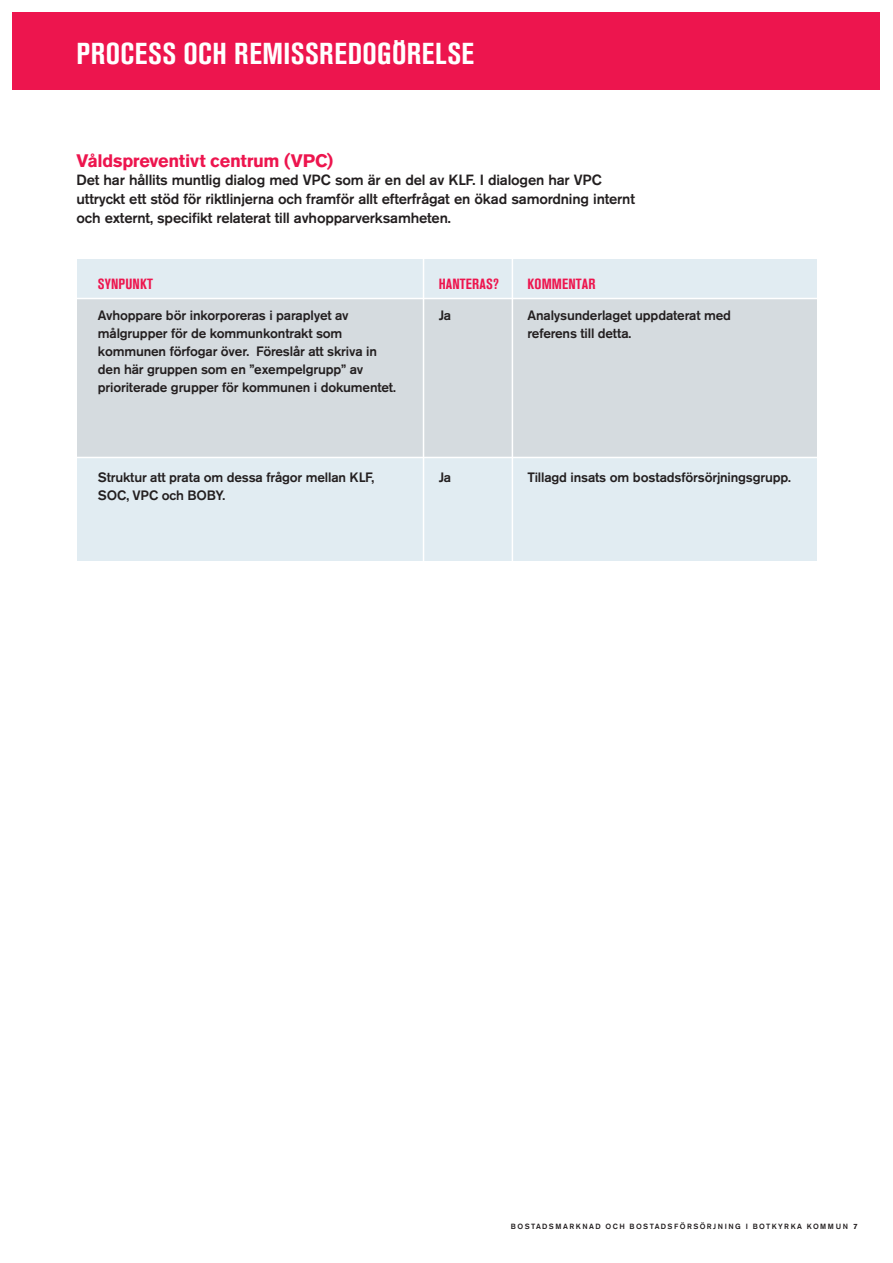
<style>
.page{position:relative;width:893px;height:1263px;background:#fff}
.page>*{position:absolute;margin:0;border:0;box-sizing:border-box;transform-origin:0 0}
.ingress{font:30px "Akzidenz Grotesk Std Rubrik Bold Cn";letter-spacing:.015em;color:#fff}
.t1{font:700 18px "Akzidenz Grotesk Std";letter-spacing:-.015em;color:#ed154e}
.t2{font:500 14.7px/18.8px "Akzidenz Grotesk Std";letter-spacing:-.01em;color:#231f20}
.t3{font:14.7px "Akzidenz Grotesk Std Rubrik Bold Cn";letter-spacing:.01em;color:#ed154e}
.t4{font:500 13.5px/18px "Akzidenz Grotesk Std";letter-spacing:-.01em;color:#231f20}
.t5{font:500 7.5px "Akzidenz Grotesk Std";letter-spacing:.185em;color:#231f20}
.s1{font-weight:700}
</style>
<div class="page">
<div style="left:13px;top:13px;width:867px;height:77px;background:#ed154e"></div>
<div style="left:77px;top:259px;width:739px;height:301px;background:#e1ecf2"></div>
<div style="left:77px;top:299px;width:739px;height:158px;background:#d5dbdf"></div>
<hr style="left:423px;top:249px;width:1px;height:889px;background:#fff">
<hr style="left:512px;top:249px;width:1px;height:889px;background:#fff">
<hr style="left:58px;top:457px;width:774px;height:1px;background:#fff">
<hr style="left:58px;top:298px;width:774px;height:1px;background:#fff">
<p class="ingress" style="left:77px;top:40px;width:399px">PROCESS OCH REMISSREDOGÖRELSE</p>
<p class="t1" style="left:77px;top:150px;width:258px">Våldspreventivt centrum (VPC)</p>
<p class="t2" style="left:77px;top:170px;width:560px">Det har hållits muntlig dialog med VPC som är en del av KLF. I dialogen har VPC uttryckt ett stöd för riktlinjerna och framför allt efterfrågat en ökad samordning internt och externt, specifikt relaterat till avhopparverksamheten.</p>
<p class="t3" style="left:98px;top:277px;width:56px">SYNPUNKT</p>
<p class="t4" style="left:98px;top:306px;width:299px">Avhoppare bör inkorporeras i paraplyet av målgrupper för de kommunkontrakt som kommunen förfogar över. Föreslår att skriva in den här gruppen som en ”exempelgrupp” av prioriterade grupper för kommunen i dokumentet.</p>
<p class="t4" style="left:98px;top:468px;width:278px">Struktur att prata om dessa frågor mellan KLF,<br>SOC, VPC och BOBY.</p>
<p class="t3" style="left:439px;top:277px;width:62px">HANTERAS?</p>
<p class="t4" style="left:439px;top:306px;width:14px">Ja</p>
<p class="t3" style="left:528px;top:277px;width:69px">KOMMENTAR</p>
<p class="t4" style="left:528px;top:306px;width:205px">Analysunderlaget uppdaterat med referens till detta.</p>
<p class="t4" style="left:439px;top:468px;width:14px">Ja</p>
<p class="t4" style="left:528px;top:468px;width:265px">Tillagd insats om bostadsförsörjningsgrupp.</p>
<p class="t5" style="left:511px;top:1222px;width:348px">BOSTADSMARKNAD OCH BOSTADSFÖRSÖRJNING I BOTKYRKA KOMMUN <span class="s1">7</span></p>
</div>
